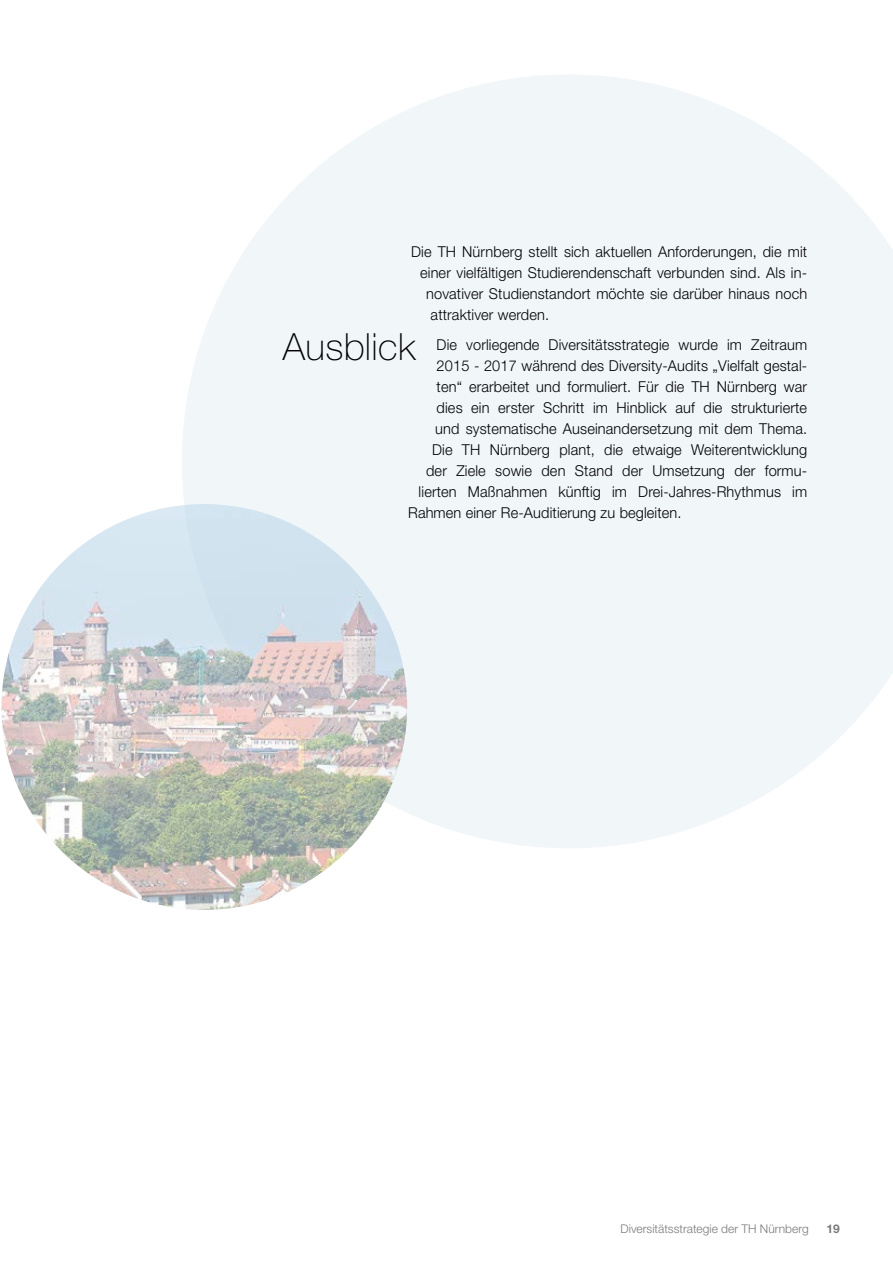
<style>
.page{position:relative;width:893px;height:1263px;background:#fff}
.page>*{position:absolute;margin:0;border:0;box-sizing:border-box;transform-origin:0 0}
.t1{font:100 37.5px "Helvetica Neue LT";letter-spacing:.01em;color:#000}
.t2{font:300 15px "Helvetica Neue LT";letter-spacing:.01em;color:#000}
.t3{font:300 12px "Helvetica Neue LT";color:#7c7b7b}
.t4{font:700 12px "Helvetica Neue LT";color:#7c7b7b}
</style>
<div class="page">
<svg style="left:182px;top:75px;width:711px;height:773px;fill:#f1f6f9"></svg>
<img style="left:1px;top:504px;width:406px;height:406px;border-radius:203px">
<p class="t2" style="left:411px;top:243px;width:397px">Die TH Nürnberg stellt sich aktuellen Anforderungen, die mit</p>
<p class="t2" style="left:420px;top:264px;width:388px">einer vielfältigen Studierendenschaft verbunden sind. Als in-</p>
<p class="t2" style="left:426px;top:285px;width:383px">novativer Studienstandort möchte sie darüber hinaus noch</p>
<p class="t2" style="left:431px;top:306px;width:120px">attraktiver werden.</p>
<p class="t2" style="left:437px;top:335px;width:372px">Die vorliegende Diversitätsstrategie wurde im Zeitraum</p>
<p class="t2" style="left:437px;top:356px;width:372px">2015 - 2017 während des Diversity-Audits „Vielfalt gestal-</p>
<p class="t2" style="left:437px;top:377px;width:372px">ten“ erarbeitet und formuliert. Für die TH Nürnberg war</p>
<p class="t2" style="left:437px;top:398px;width:372px">dies ein erster Schritt im Hinblick auf die strukturierte</p>
<p class="t2" style="left:435px;top:419px;width:373px">und systematische Auseinandersetzung mit dem Thema.</p>
<p class="t2" style="left:432px;top:440px;width:376px">Die TH Nürnberg plant, die etwaige Weiterentwicklung</p>
<p class="t2" style="left:426px;top:461px;width:383px">der Ziele sowie den Stand der Umsetzung der formu-</p>
<p class="t2" style="left:419px;top:482px;width:390px">lierten Maßnahmen künftig im Drei-Jahres-Rhythmus im</p>
<p class="t2" style="left:408px;top:503px;width:275px">Rahmen einer Re-Auditierung zu begleiten.</p>
<h1 class="t1" style="left:283px;top:325px;width:134px">Ausblick</h1>
<p class="t3" style="left:621px;top:1221px;width:190px">Diversitätsstrategie der TH Nürnberg</p>
<p class="t4" style="left:826px;top:1221px;width:15px">19</p>
</div>
